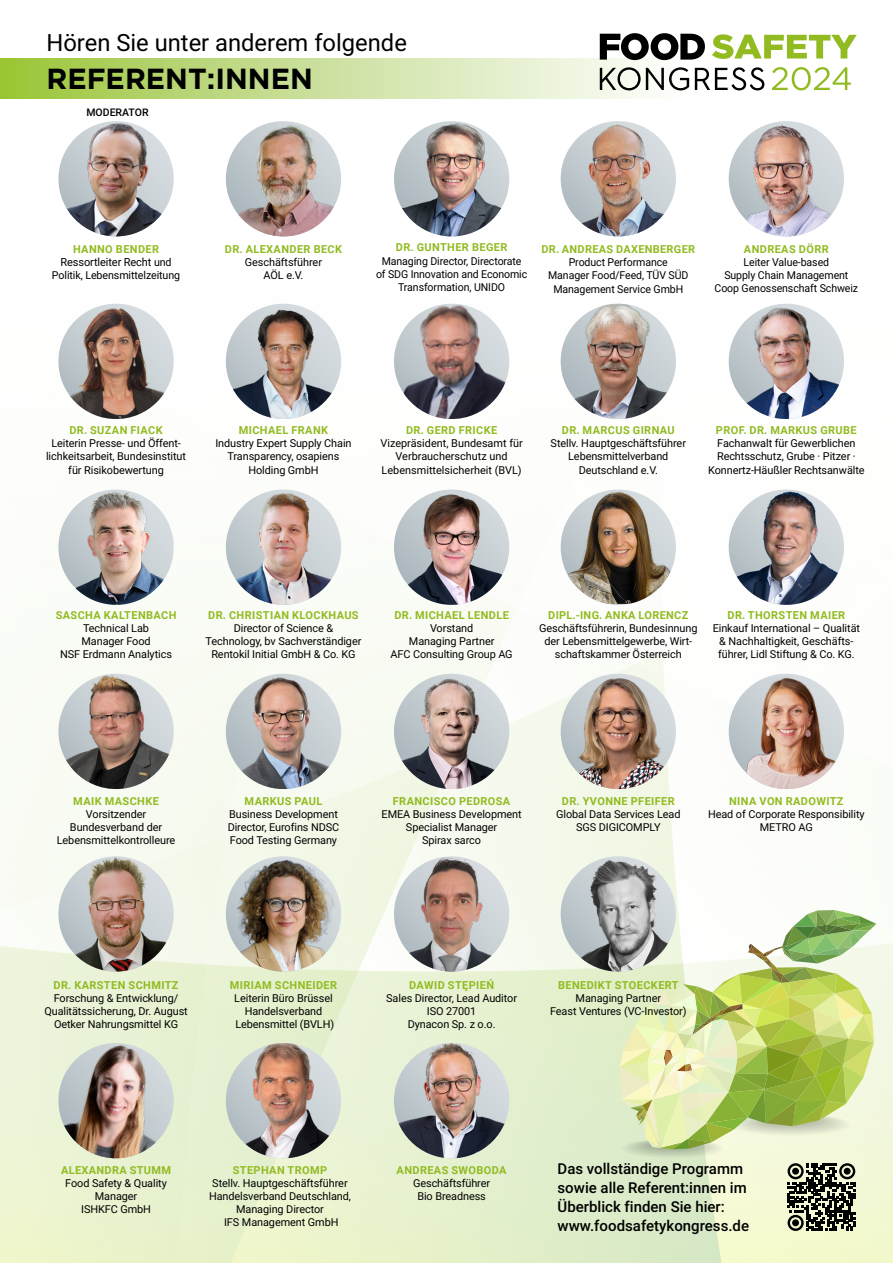
<style>
.page{position:relative;width:893px;height:1263px;background:#fff}
.page>*{position:absolute;margin:0;border:0;box-sizing:border-box;transform-origin:0 0}
.t1{font:700 28.95px "Gotham";color:#000}
.referentneu{font:23.7px "Roboto";color:#000}
.name{font:500 15px/18.8px "Roboto";color:#000}
.t2{font:11.25px "Roboto";letter-spacing:-.01em;color:#000}
.t3{font:10.95px/13.2px "Roboto";letter-spacing:-.01em;color:#000;text-align:center}
.t4{font:700 10.95px "Roboto";letter-spacing:.035em;color:#91bb21}
.t5{font:500 10.5px "Roboto";color:#000}
.s1{font-size:10.95px}
.s2{font-weight:700;color:#91bb21}
</style>
<div class="page">
<div style="left:0;top:59px;width:774px;height:39px;background:linear-gradient(to right,#9ec640,#fff)"></div>
<img style="left:0;top:303px;width:893px;height:960px">
<svg style="left:712px;top:34px;width:145px;height:25px"></svg>
<svg style="left:600px;top:33px;width:105px;height:27px"></svg>
<svg style="left:600px;top:67px;width:164px;height:23px"></svg>
<svg style="left:772px;top:67px;width:79px;height:23px"></svg>
<div style="left:621px;top:1139px;width:103px;height:19px;background:#f3f7da;border-radius:50%"></div>
<div style="left:621px;top:1139px;width:102px;height:19px;background:#d8e8c6;border-radius:50%"></div>
<svg style="left:622px;top:1139px;width:101px;height:19px"></svg>
<svg style="left:622px;top:1139px;width:100px;height:18px"></svg>
<svg style="left:624px;top:1139px;width:96px;height:18px"></svg>
<svg style="left:625px;top:1139px;width:94px;height:18px"></svg>
<svg style="left:628px;top:1140px;width:88px;height:16px"></svg>
<svg style="left:628px;top:1140px;width:87px;height:15px"></svg>
<div style="left:630px;top:1140px;width:84px;height:15px;background:#d4dec2;border-radius:50%"></div>
<svg style="left:631px;top:1140px;width:82px;height:15px"></svg>
<svg style="left:631px;top:1140px;width:81px;height:14px"></svg>
<div style="left:634px;top:1140px;width:76px;height:14px;background:#bfceb0;border-radius:50%"></div>
<div style="left:635px;top:1140px;width:74px;height:13px;background:#bac9ad;border-radius:50%"></div>
<div style="left:640px;top:1141px;width:64px;height:11px;background:#b5c4a8;border-radius:50%"></div>
<div style="left:640px;top:1141px;width:63px;height:11px;background:#b4c2a7;border-radius:50%"></div>
<div style="left:643px;top:1141px;width:57px;height:10px;background:#aebda2;border-radius:50%"></div>
<svg style="left:620px;top:910px;width:256px;height:239px;background:#cedc9a"></svg>
<svg style="left:787px;top:1163px;width:68px;height:68px;background:#646657"></svg>
<div style="left:792px;top:1168px;width:7px;height:7px;background:#000;border-radius:50%"></div>
<div style="left:844px;top:1168px;width:7px;height:7px;background:#000;border-radius:50%"></div>
<div style="left:792px;top:1219px;width:7px;height:7px;background:#000;border-radius:50%"></div>
<img style="left:729px;top:121px;width:115px;height:115px;border-radius:58px">
<img style="left:58px;top:489px;width:116px;height:116px;border-radius:58px">
<img style="left:226px;top:856px;width:115px;height:116px;border-radius:58px">
<img style="left:394px;top:304px;width:115px;height:115px;border-radius:58px">
<img style="left:226px;top:489px;width:115px;height:116px;border-radius:58px">
<img style="left:58px;top:674px;width:116px;height:115px;border-radius:58px">
<img style="left:394px;top:121px;width:115px;height:115px;border-radius:58px">
<img style="left:226px;top:121px;width:115px;height:115px;border-radius:58px">
<img style="left:561px;top:304px;width:115px;height:115px;border-radius:58px">
<img style="left:394px;top:489px;width:115px;height:116px;border-radius:58px">
<img style="left:226px;top:674px;width:115px;height:115px;border-radius:58px">
<img style="left:394px;top:674px;width:115px;height:115px;border-radius:58px">
<img style="left:561px;top:489px;width:115px;height:115px">
<img style="left:561px;top:674px;width:115px;height:115px;border-radius:58px">
<img style="left:561px;top:121px;width:115px;height:115px;border-radius:58px">
<img style="left:729px;top:304px;width:115px;height:115px;border-radius:58px">
<img style="left:729px;top:489px;width:115px;height:116px;border-radius:58px">
<img style="left:58px;top:856px;width:116px;height:116px;border-radius:58px">
<img style="left:561px;top:856px;width:115px;height:116px;border-radius:58px">
<img style="left:58px;top:1043px;width:116px;height:115px;border-radius:58px">
<img style="left:226px;top:1043px;width:115px;height:115px;border-radius:58px">
<img style="left:394px;top:1043px;width:115px;height:115px;border-radius:58px">
<img style="left:58px;top:121px;width:116px;height:115px;border-radius:58px">
<img style="left:58px;top:304px;width:116px;height:115px;border-radius:58px">
<img style="left:226px;top:304px;width:115px;height:115px;border-radius:58px">
<img style="left:729px;top:674px;width:115px;height:115px;border-radius:58px">
<img style="left:394px;top:856px;width:115px;height:116px;border-radius:58px">
<p class="referentneu" style="left:46px;top:26px;width:362px">Hören Sie unter anderem folgende</p>
<p class="t1" style="left:46px;top:62px;width:268px">REFERENT:INNEN</p>
<p class="t5" style="left:86px;top:105px;width:64px">MODERATOR</p>
<p class="t4" style="left:73px;top:241px;width:87px">HANNO BENDER</p>
<p class="t2" style="left:60px;top:254px;width:113px">Ressortleiter Recht <span class="s1">und</span></p>
<p class="t3" style="left:52px;top:268px;width:130px">Politik, Lebensmittelzeitung</p>
<p class="t4" style="left:225px;top:241px;width:119px">DR. ALEXANDER BECK</p>
<p class="t3" style="left:245px;top:255px;width:79px">Geschäftsführer<br>AÖL e.V.</p>
<p class="t4" style="left:396px;top:240px;width:113px">DR. GUNTHER BEGER</p>
<p class="t3" style="left:376px;top:254px;width:153px">Managing Director, Directorate of SDG Innovation and Economic<br>Transformation, UNIDO</p>
<p class="t4" style="left:541px;top:242px;width:155px">DR. ANDREAS DAXENBERGER</p>
<p class="t3" style="left:548px;top:255px;width:142px">Product Performance<br>Manager Food/Feed, TÜV SÜD<br>Management Service GmbH</p>
<p class="t4" style="left:744px;top:241px;width:86px">ANDREAS DÖRR</p>
<p class="t3" style="left:724px;top:255px;width:126px">Leiter Value-based<br>Supply Chain Management</p>
<p class="t3" style="left:715px;top:281px;width:145px">Coop Genossenschaft Schweiz</p>
<p class="t3" style="left:46px;top:423px;width:141px"><span class="s2">DR. SUZAN FIACK<br></span>Leiterin Presse- und Öffent&shy;lichkeitsarbeit, Bundesinstitut für Risikobewertung</p>
<p class="t3" style="left:215px;top:423px;width:138px"><span class="s2">MICHAEL FRANK<br></span>Industry Expert Supply Chain<br>Transparency, osapiens<br>Holding GmbH</p>
<p class="t4" style="left:406px;top:423px;width:93px">DR. GERD FRICKE</p>
<p class="t3" style="left:380px;top:436px;width:144px">Vizepräsident, Bundesamt für<br>Verbraucherschutz und<br>Lebensmittelsicherheit (BVL)</p>
<p class="t4" style="left:562px;top:423px;width:114px">DR. MARCUS GIRNAU</p>
<p class="t3" style="left:551px;top:436px;width:137px">Stellv. Hauptgeschäftsführer</p>
<p class="t3" style="left:568px;top:449px;width:102px">Lebensmittelverband<br>Deutschland e.V.</p>
<p class="t4" style="left:716px;top:423px;width:142px">PROF. DR. MARKUS GRUBE</p>
<p class="t3" style="left:708px;top:436px;width:158px">Fachanwalt für Gewerblichen<br>Rechtsschutz, Grube · Pitzer ·<br>Konnertz-Häußler Rechtsanwälte</p>
<p class="t4" style="left:56px;top:607px;width:122px">SASCHA KALTENBACH</p>
<p class="t3" style="left:81px;top:621px;width:71px;text-align:left">Technical Lab<br>Manager Food</p>
<p class="t3" style="left:60px;top:647px;width:113px">NSF Erdmann Analytics</p>
<p class="t4" style="left:208px;top:607px;width:152px">DR. CHRISTIAN KLOCKHAUS</p>
<p class="t3" style="left:234px;top:621px;width:101px">Director of Science &amp;</p>
<p class="t3" style="left:206px;top:634px;width:157px">Technology, bv Sachverständiger</p>
<p class="t3" style="left:211px;top:647px;width:146px">Rentokil Initial GmbH &amp; Co. KG</p>
<p class="t4" style="left:394px;top:607px;width:116px">DR. MICHAEL LENDLE</p>
<p class="t3" style="left:409px;top:621px;width:87px">Vorstand<br>Managing Partner</p>
<p class="t3" style="left:391px;top:647px;width:124px">AFC Consulting Group AG</p>
<p class="t4" style="left:548px;top:607px;width:142px">DIPL.-ING. ANKA LORENCZ</p>
<p class="t3" style="left:539px;top:621px;width:160px">Geschäftsführerin, Bundesinnung der Lebensmittelgewerbe, Wirt&shy;schaftskammer Österreich</p>
<p class="t4" style="left:727px;top:607px;width:119px">DR. THORSTEN MAIER</p>
<p class="t3" style="left:713px;top:621px;width:149px">Einkauf International – Qualität &amp; Nachhaltigkeit, Geschäfts&shy;führer, Lidl Stiftung &amp; Co. KG.</p>
<p class="t4" style="left:73px;top:793px;width:87px">MAIK MASCHKE</p>
<p class="t3" style="left:86px;top:807px;width:62px">Vorsitzender</p>
<p class="t3" style="left:57px;top:820px;width:120px">Bundesverband der<br>Lebensmittelkontrolleure</p>
<p class="t4" style="left:245px;top:793px;width:79px">MARKUS PAUL</p>
<p class="t3" style="left:228px;top:807px;width:113px;text-align:left">Business Development<br>Director, Eurofins NDSC<br>Food Testing Germany</p>
<p class="t3" style="left:382px;top:794px;width:142px"><span class="s2">FRANCISCO PEDROSA<br></span>EMEA Business Development<br>Specialist Manager<br>Spirax sarco</p>
<p class="t4" style="left:562px;top:793px;width:114px">DR. YVONNE PFEIFER</p>
<p class="t3" style="left:556px;top:807px;width:126px">Global Data Services Lead</p>
<p class="t3" style="left:576px;top:820px;width:86px">SGS DIGICOMPLY</p>
<p class="t3" style="left:708px;top:794px;width:158px"><span class="s2">NINA VON RADOWITZ<br></span>Head of Corporate Responsibility<br>METRO AG</p>
<p class="t4" style="left:54px;top:977px;width:126px">DR. KARSTEN SCHMITZ</p>
<p class="t3" style="left:54px;top:991px;width:126px">Forschung &amp; Entwicklung/</p>
<p class="t3" style="left:44px;top:1004px;width:145px">Qualitätssicherung, Dr. August<br>Oetker Nahrungsmittel KG</p>
<p class="t4" style="left:230px;top:977px;width:109px">MIRIAM SCHNEIDER</p>
<p class="t3" style="left:234px;top:991px;width:100px">Leiterin Büro Brüssel</p>
<p class="t3" style="left:245px;top:1004px;width:79px">Handelsverband</p>
<p class="t3" style="left:235px;top:1017px;width:100px">Lebensmittel (BVLH)</p>
<p class="t3" style="left:386px;top:978px;width:132px"><span class="s2">DAWID STĘPIEŃ<br></span>Sales Director, Lead Auditor<br>ISO 27001<br>Dynacon Sp. z o.o.</p>
<p class="t4" style="left:558px;top:977px;width:122px">BENEDIKT STOECKERT</p>
<p class="t3" style="left:576px;top:991px;width:87px">Managing Partner</p>
<p class="t3" style="left:550px;top:1004px;width:138px">Feast Ventures (VC-Investor)</p>
<p class="t4" style="left:61px;top:1162px;width:111px">ALEXANDRA STUMM</p>
<p class="t3" style="left:65px;top:1176px;width:103px">Food Safety &amp; Quality</p>
<p class="t3" style="left:95px;top:1189px;width:44px">Manager</p>
<p class="t3" style="left:81px;top:1202px;width:71px">ISHKFC GmbH</p>
<p class="t4" style="left:233px;top:1162px;width:96px">STEPHAN TROMP</p>
<p class="t3" style="left:209px;top:1176px;width:143px;text-align:left">Stellv. Hauptgeschäftsführer<br>Handelsverband Deutschland,</p>
<p class="t3" style="left:236px;top:1202px;width:89px">Managing Director</p>
<p class="t3" style="left:224px;top:1215px;width:116px">IFS Management GmbH</p>
<p class="t4" style="left:397px;top:1162px;width:112px">ANDREAS SWOBODA</p>
<p class="t3" style="left:413px;top:1176px;width:79px">Geschäftsführer</p>
<p class="t3" style="left:417px;top:1189px;width:70px">Bio Breadness</p>
<p class="name" style="left:558px;top:1159px;width:193px">Das vollständige Programm sowie alle Referent:innen im<br>Überblick finden Sie hier: www.foodsafetykongress.de</p>
</div>
